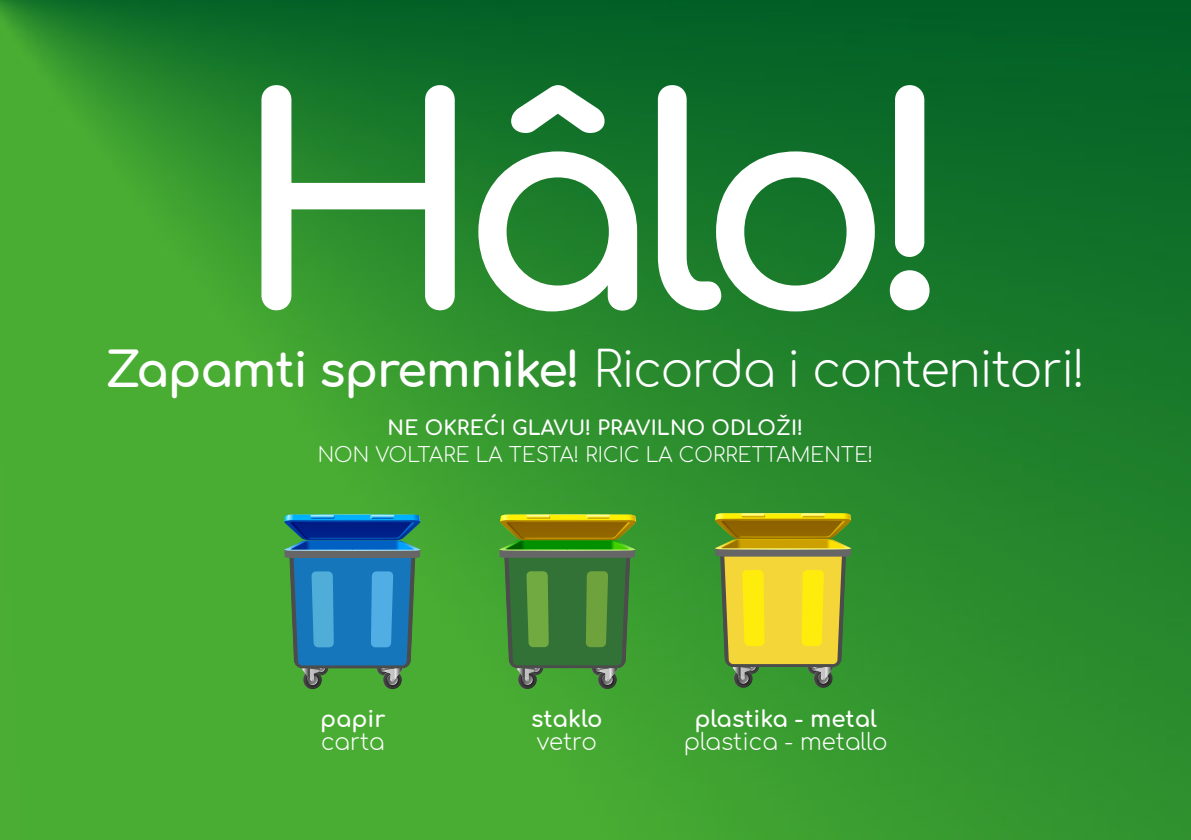
<style>
.page{position:relative;width:1191px;height:840px;background:#fff}
.page>*{position:absolute;margin:0;border:0;box-sizing:border-box;transform-origin:0 0}
.t1{font:700 288px "Comfortaa";color:#fff}
.t2{font:300 48px "Comfortaa";letter-spacing:-.025em;color:#fff}
.t3{font:300 22.8px "Comfortaa";color:#fff}
.t4{font:700 22.8px "Comfortaa";color:#fff}
.t5{font:300 20px "Comfortaa";letter-spacing:.01em;color:#fff}
.t6{font:700 20px "Comfortaa";letter-spacing:.01em;color:#fff}
.s1{font-weight:700}
</style>
<div class="page">
<img style="left:0;top:0;width:1191px;height:839px">
<div style="left:303px;top:670px;width:19px;height:18px;background:#363636;border-radius:50%"></div>
<div style="left:305px;top:672px;width:14px;height:14px;background:#2e2e2e;border-radius:50%"></div>
<div style="left:306px;top:672px;width:13px;height:14px;background:#292929;border-radius:50%"></div>
<div style="left:383px;top:670px;width:19px;height:18px;background:#363636;border-radius:50%"></div>
<div style="left:385px;top:672px;width:14px;height:14px;background:#2d2d2d;border-radius:50%"></div>
<div style="left:386px;top:672px;width:13px;height:14px;background:#292929;border-radius:50%"></div>
<hr style="left:287px;top:513px;width:131px;height:2px;background:#aaefff;border-radius:50%">
<svg style="left:283px;top:514px;width:138px;height:171px;background:#2c7d9a"></svg>
<svg style="left:310px;top:514px;width:24px;height:3px"></svg>
<svg style="left:371px;top:514px;width:23px;height:3px"></svg>
<div style="left:733px;top:668px;width:19px;height:19px;background:#515f4f;border-radius:50%"></div>
<svg style="left:734px;top:669px;width:18px;height:18px"></svg>
<div style="left:813px;top:668px;width:19px;height:19px;background:#505c4f;border-radius:50%"></div>
<svg style="left:814px;top:669px;width:18px;height:18px"></svg>
<hr style="left:718px;top:512px;width:130px;height:1px;background:#ffffa7;border-radius:50%">
<svg style="left:714px;top:513px;width:138px;height:171px;background:#b6b22c"></svg>
<svg style="left:741px;top:513px;width:23px;height:3px"></svg>
<svg style="left:801px;top:513px;width:24px;height:3px"></svg>
<div style="left:518px;top:669px;width:19px;height:19px;background:#373737;border-radius:50%"></div>
<div style="left:520px;top:672px;width:14px;height:14px;background:#272727;border-radius:50%"></div>
<svg style="left:598px;top:670px;width:18px;height:18px"></svg>
<div style="left:600px;top:672px;width:14px;height:14px;background:#272727;border-radius:50%"></div>
<hr style="left:503px;top:513px;width:130px;height:1px;background:#ffffa7;border-radius:50%">
<svg style="left:498px;top:514px;width:139px;height:171px;background:#518432"></svg>
<svg style="left:526px;top:514px;width:24px;height:3px"></svg>
<svg style="left:586px;top:514px;width:24px;height:3px"></svg>
<h1 class="t1" style="left:233px;top:56px;width:727px">Hâlo!</h1>
<h2 class="t2" style="left:105px;top:345px;width:981px"><span class="s1">Zapamti spremnike!</span> Ricorda i contenitori!</h2>
<p class="t6" style="left:387px;top:417px;width:417px">NE OKREĆI GLAVU! PRAVILNO ODLOŽI!</p>
<p class="t5" style="left:318px;top:444px;width:557px">NON VOLTARE LA TESTA! RICIC LA CORRETTAMENTE!</p>
<p class="t4" style="left:320px;top:706px;width:67px">papir</p>
<p class="t3" style="left:321px;top:729px;width:65px">carta</p>
<p class="t4" style="left:531px;top:706px;width:73px">staklo</p>
<p class="t3" style="left:537px;top:729px;width:61px">vetro</p>
<p class="t4" style="left:694px;top:706px;width:184px">plastika - metal</p>
<p class="t3" style="left:684px;top:729px;width:205px">plastica - metallo</p>
</div>
